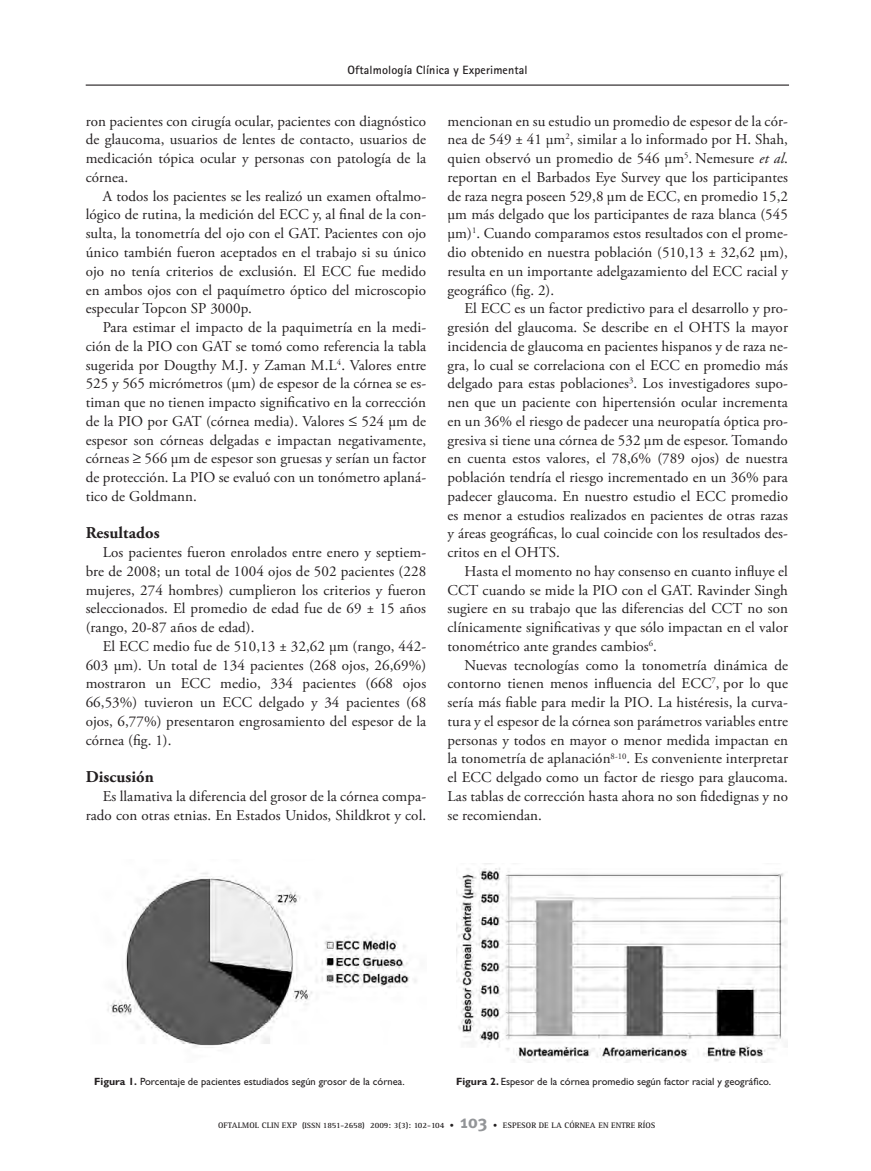
<style>
.page{position:relative;width:871px;height:1171px;background:#fff}
.page>*{position:absolute;margin:0;border:0;box-sizing:border-box;transform-origin:0 0}
.t1{font:700 16.5px "Adobe Garamond Pro";letter-spacing:.005em;color:#231f20}
.t2{font:15px/18.8px "Adobe Garamond Pro";letter-spacing:.005em;color:#231f20;text-align:justify}
.t3{font:700 12px "Rotis Sans Serif";letter-spacing:.01em;color:#231f20}
.t4{font:10.5px "Gill Sans";color:#231f20}
.t5{font:700 8.25px "Rotis Serif";letter-spacing:.005em;color:#231f20}
.s1{font-style:italic}
.s2{font-weight:700}
.s3{font-size:7.8px}
.s4{font-family:"Meta";font-size:18px;color:#939598}
</style>
<div class="page">
<hr style="left:86px;top:84px;width:702px;height:2px;background:#231f20">
<img style="left:456px;top:863px;width:331px;height:200px">
<img style="left:107px;top:873px;width:310px;height:175px">
<p class="t3" style="left:347px;top:63px;width:181px">Oftalmología Clínica y Experimental</p>
<p class="t2" style="left:86px;top:112px;width:342px">ron pacientes con cirugía ocular, pacientes con diagnóstico de glaucoma, usuarios de lentes de contacto, usuarios de medicación tópica ocular y personas con patología de la córnea.</p>
<p class="t2" style="left:86px;top:187px;width:342px;text-indent:17px">A todos los pacientes se les realizó un examen oftalmo&shy;lógico de rutina, la medición del ECC y, al final de la con&shy;sulta, la tonometría del ojo con el GAT. Pacientes con ojo único también fueron aceptados en el trabajo si su único ojo no tenía criterios de exclusión. El ECC fue medido en ambos ojos con el paquímetro óptico del microscopio especular Topcon SP 3000p.</p>
<p class="t2" style="left:86px;top:318px;width:342px;text-indent:17px">Para estimar el impacto de la paquimetría en la medi&shy;ción de la PIO con GAT se tomó como referencia la tabla sugerida por Dougthy M.J. y Zaman M.L<sup>4</sup>. Valores entre 525 y 565 micrómetros (µm) de espesor de la córnea se es&shy;timan que no tienen impacto significativo en la corrección de la PIO por GAT (córnea media). Valores ≤ 524 µm de espesor son córneas delgadas e impactan negativamente, córneas ≥ 566 µm de espesor son gruesas y serían un factor de protección. La PIO se evaluó con un tonómetro aplaná&shy;tico de Goldmann.</p>
<p class="t1" style="left:86px;top:523px;width:75px">Resultados</p>
<p class="t2" style="left:86px;top:543px;width:342px;text-indent:17px">Los pacientes fueron enrolados entre enero y septiem&shy;bre de 2008; un total de 1004 ojos de 502 pacientes (228 mujeres, 274 hombres) cumplieron los criterios y fueron seleccionados. El promedio de edad fue de 69 ± 15 años (rango, 20-87 años de edad).</p>
<p class="t2" style="left:86px;top:637px;width:342px;text-indent:17px">El ECC medio fue de 510,13 ± 32,62 µm (rango, 442- 603 µm). Un total de 134 pacientes (268 ojos, 26,69%) mostraron un ECC medio, 334 pacientes (668 ojos 66,53%) tuvieron un ECC delgado y 34 pacientes (68 ojos, 6,77%) presentaron engrosamiento del espesor de la córnea (fig. 1).</p>
<p class="t1" style="left:86px;top:767px;width:70px">Discusión</p>
<p class="t2" style="left:86px;top:787px;width:342px;text-align:right">Es llamativa la diferencia del grosor de la córnea compa&shy;rado con otras etnias. En Estados Unidos, Shildkrot y col.</p>
<p class="t2" style="left:447px;top:112px;width:342px">mencionan en su estudio un promedio de espesor de la cór&shy;nea de 549 ± 41 µm<sup>2</sup>, similar a lo informado por H. Shah, quien observó un promedio de 546 µm<sup>5</sup>. Nemesure <span class="s1">et al</span>. reportan en el Barbados Eye Survey que los participantes de raza negra poseen 529,8 µm de ECC, en promedio 15,2 µm más delgado que los participantes de raza blanca (545 µm)<sup>1</sup>. Cuando comparamos estos resultados con el prome&shy;dio obtenido en nuestra población (510,13 ± 32,62 µm), resulta en un importante adelgazamiento del ECC racial y geográfico (fig. 2).</p>
<p class="t2" style="left:447px;top:300px;width:342px;text-indent:17px">El ECC es un factor predictivo para el desarrollo y pro&shy;gresión del glaucoma. Se describe en el OHTS la mayor incidencia de glaucoma en pacientes hispanos y de raza ne&shy;gra, lo cual se correlaciona con el ECC en promedio más delgado para estas poblaciones<sup>3</sup>. Los investigadores supo&shy;nen que un paciente con hipertensión ocular incrementa en un 36% el riesgo de padecer una neuropatía óptica pro&shy;gresiva si tiene una córnea de 532 µm de espesor. Tomando en cuenta estos valores, el 78,6% (789 ojos) de nuestra población tendría el riesgo incrementado en un 36% para padecer glaucoma. En nuestro estudio el ECC promedio es menor a estudios realizados en pacientes de otras razas y áreas geográficas, lo cual coincide con los resultados des&shy;critos en el OHTS.</p>
<p class="t2" style="left:447px;top:562px;width:342px;text-indent:17px">Hasta el momento no hay consenso en cuanto influye el CCT cuando se mide la PIO con el GAT. Ravinder Singh sugiere en su trabajo que las diferencias del CCT no son clínicamente significativas y que sólo impactan en el valor tonométrico ante grandes cambios<sup>6</sup>.</p>
<p class="t2" style="left:447px;top:656px;width:342px;text-indent:17px">Nuevas tecnologías como la tonometría dinámica de contorno tienen menos influencia del ECC<sup>7</sup>, por lo que sería más fiable para medir la PIO. La histéresis, la curva&shy;tura y el espesor de la córnea son parámetros variables entre personas y todos en mayor o menor medida impactan en la tonometría de aplanación<sup>8-10</sup>. Es conveniente interpretar el ECC delgado como un factor de riesgo para glaucoma.<br>Las tablas de corrección hasta ahora no son fidedignas y no se recomiendan.</p>
<p class="t4" style="left:94px;top:1075px;width:312px"><span class="s2">Figura 1.</span> Porcentaje de pacientes estudiados según grosor de la córnea.</p>
<p class="t4" style="left:456px;top:1075px;width:316px"><span class="s2">Figura 2.</span> Espesor de la córnea promedio según factor racial y geográfico.</p>
<p class="t5" style="left:218px;top:1120px;width:438px">OFTALMOL CLIN EXP (<span class="s3">ISSN</span> 1851-2658) 2009: 3(3): 102-104 • <span class="s4">103</span> • ESPESOR DE LA CÓRNEA EN ENTRE RÍOS</p>
</div>
